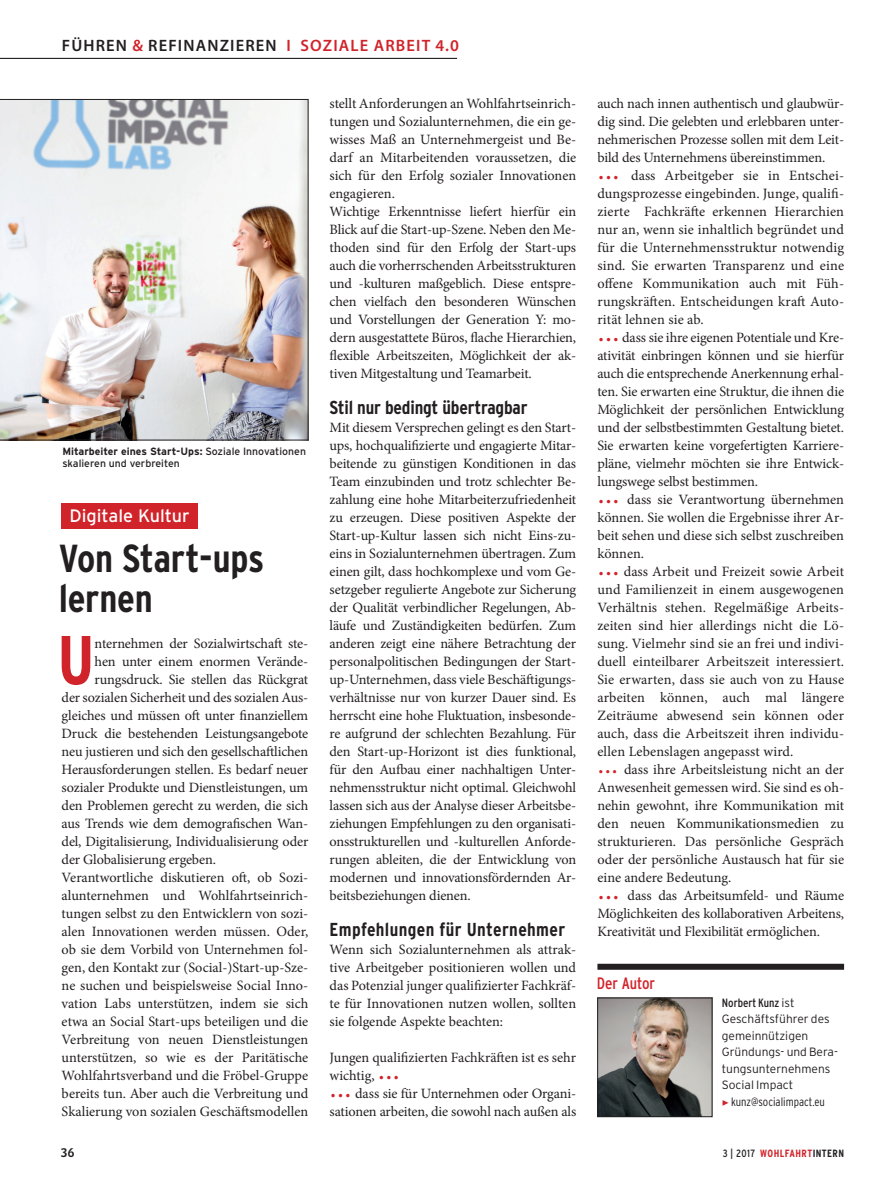
<style>
.page{position:relative;width:893px;height:1191px;background:#fff}
.page>*{position:absolute;margin:0;border:0;box-sizing:border-box;transform-origin:0 0}
.t1{font:700 condensed 68.85px "Interstate";color:#d1232a}
.t2{font:700 condensed 39px/40.5px "Interstate";letter-spacing:-.005em;color:#231f20}
.t3{font:700 condensed 18.75px "Interstate";letter-spacing:.005em;color:#231f20}
.t4{font:18px "Interstate";color:#fff}
.t5{font:600 16.5px "Myriad Pro";letter-spacing:.07em;color:#231f20}
.t6{font:condensed 16.5px "Interstate";color:#d1232a}
.t7{font:14.25px/18px "Minion Pro";letter-spacing:-.005em;color:#231f20}
.t8{font:300 12px/16.5px "Interstate";color:#231f20}
.t9{font:12px "Bell Centennial Std Name Num";color:#231f20}
.t10{font:10.5px/12px "Interstate";color:#231f20}
.t11{font:700 condensed 10.5px "Interstate";letter-spacing:.035em;color:#d1232a}
.s1{color:#d1232a}
.s2{font-weight:700}
.s3{font-weight:700;font-size:22.5px;color:#d1232a}
.s4{font-weight:700;font-size:21px;color:#d1232a}
.s5{font-weight:400;font-stretch:condensed}
.s6{font-family:"Minion Pro";font-weight:400;color:#d1232a}
.s7{font-stretch:condensed}
.s8{font-weight:400;color:#231f20}
.s9{color:#231f20}
</style>
<div class="page">
<img style="left:0;top:99px;width:308px;height:341px">
<div style="left:62px;top:503px;width:136px;height:26px;background:#d1232a"></div>
<hr style="left:0;top:58px;width:457px;height:1px;background:#231f20">
<img style="left:599px;top:999px;width:111px;height:115px">
<div style="left:597px;top:997px;width:115px;height:119px;border:1px solid #231f20"></div>
<div style="left:597px;top:963px;width:247px;height:6px;background:#231f20"></div>
<p class="t5" style="left:62px;top:35px;width:399px">FÜHREN <span class="s1">&amp;</span> REFINANZIEREN <span class="s1">I SOZIALE ARBEIT 4.0</span></p>
<p class="t10" style="left:62px;top:446px;width:245px"><span class="s2">Mitarbeiter eines Start-Ups:</span> Soziale Innovationen skalieren und verbreiten</p>
<p class="t4" style="left:70px;top:505px;width:122px">Digitale Kultur</p>
<h2 class="t2" style="left:59px;top:537px;width:207px">Von Start-ups lernen</h2>
<h1 class="t1" style="left:57px;top:621px;width:39px">U</h1>
<p class="t7" style="left:95px;top:635px;width:215px">nternehmen der Sozialwirtschaft ste-</p>
<p class="t7" style="left:95px;top:653px;width:215px">hen unter einem enormen Verände-</p>
<p class="t7" style="left:95px;top:671px;width:215px">rungsdruck. Sie stellen das Rückgrat</p>
<p class="t7" style="left:62px;top:689px;width:248px">der sozialen Sicherheit und des sozialen Aus-</p>
<p class="t7" style="left:62px;top:707px;width:248px">gleiches und müssen oft unter finanziellem</p>
<p class="t7" style="left:62px;top:725px;width:248px">Druck die bestehenden Leistungsangebote</p>
<p class="t7" style="left:62px;top:743px;width:248px">neu justieren und sich den gesellschaftlichen</p>
<p class="t7" style="left:62px;top:761px;width:248px">Herausforderungen stellen. Es bedarf neuer</p>
<p class="t7" style="left:62px;top:779px;width:248px">sozialer Produkte und Dienstleistungen, um</p>
<p class="t7" style="left:62px;top:796px;width:248px">den Problemen gerecht zu werden, die sich</p>
<p class="t7" style="left:62px;top:814px;width:248px">aus Trends wie dem demografischen Wan-</p>
<p class="t7" style="left:62px;top:832px;width:248px">del, Digitalisierung, Individualisierung oder</p>
<p class="t7" style="left:62px;top:850px;width:156px">der Globalisierung ergeben.</p>
<p class="t7" style="left:62px;top:868px;width:248px">Verantwortliche diskutieren oft, ob Sozi-</p>
<p class="t7" style="left:62px;top:886px;width:248px">alunternehmen und Wohlfahrtseinrich-</p>
<p class="t7" style="left:62px;top:904px;width:248px">tungen selbst zu den Entwicklern von sozi-</p>
<p class="t7" style="left:62px;top:922px;width:248px">alen Innovationen werden müssen. Oder,</p>
<p class="t7" style="left:62px;top:940px;width:248px">ob sie dem Vorbild von Unternehmen fol-</p>
<p class="t7" style="left:62px;top:958px;width:248px">gen, den Kontakt zur (Social-)Start-up-Sze-</p>
<p class="t7" style="left:62px;top:976px;width:248px">ne suchen und beispielsweise Social Inno-</p>
<p class="t7" style="left:62px;top:994px;width:248px">vation Labs unterstützen, indem sie sich</p>
<p class="t7" style="left:62px;top:1012px;width:248px">etwa an Social Start-ups beteiligen und die</p>
<p class="t7" style="left:62px;top:1030px;width:248px">Verbreitung von neuen Dienstleistungen</p>
<p class="t7" style="left:62px;top:1048px;width:248px">unterstützen, so wie es der Paritätische</p>
<p class="t7" style="left:62px;top:1066px;width:248px">Wohlfahrtsverband und die Fröbel-Gruppe</p>
<p class="t7" style="left:62px;top:1084px;width:248px">bereits tun. Aber auch die Verbreitung und</p>
<p class="t7" style="left:62px;top:1102px;width:248px">Skalierung von sozialen Geschäftsmodellen</p>
<p class="t7" style="left:330px;top:95px;width:248px">stellt Anforderungen an Wohlfahrtseinrich&shy;tungen und Sozialunternehmen, die ein ge&shy;wisses Maß an Unternehmergeist und Be&shy;darf an Mitarbeitenden voraussetzen, die sich für den Erfolg sozialer Innovationen engagieren.<br>Wichtige Erkenntnisse liefert hierfür ein Blick auf die Start-up-Szene. Neben den Me&shy;thoden sind für den Erfolg der Start-ups auch die vorherrschenden Arbeitsstrukturen und -kulturen maßgeblich. Diese entspre&shy;chen vielfach den besonderen Wünschen und Vorstellungen der Generation Y: mo&shy;dern ausgestattete Büros, flache Hierarchien, flexible Arbeitszeiten, Möglichkeit der ak&shy;tiven Mitgestaltung und Teamarbeit.</p>
<h3 class="t3" style="left:330px;top:397px;width:199px">Stil nur bedingt übertragbar</h3>
<p class="t7" style="left:330px;top:419px;width:248px;text-align:justify">Mit diesem Versprechen gelingt es den Start&shy;ups, hochqualifizierte und engagierte Mitar&shy;beitende zu günstigen Konditionen in das Team einzubinden und trotz schlechter Be&shy;zahlung eine hohe Mitarbeiterzufriedenheit zu erzeugen. Diese positiven Aspekte der Start-up-Kultur lassen sich nicht Eins-zu&shy;eins in Sozialunternehmen übertragen. Zum einen gilt, dass hochkomplexe und vom Ge&shy;setzgeber regulierte Angebote zur Sicherung der Qualität verbindlicher Regelungen, Ab&shy;läufe und Zuständigkeiten bedürfen. Zum anderen zeigt eine nähere Betrachtung der personalpolitischen Bedingungen der Start&shy;up-Unternehmen, dass viele Beschäftigungs&shy;verhältnisse nur von kurzer Dauer sind. Es herrscht eine hohe Fluktuation, insbesonde&shy;re aufgrund der schlechten Bezahlung. Für den Start-up-Horizont ist dies funktional, für den Aufbau einer nachhaltigen Unter&shy;nehmensstruktur nicht optimal. Gleichwohl lassen sich aus der Analyse dieser Arbeitsbe&shy;ziehungen Empfehlungen zu den organisati&shy;onsstrukturellen und -kulturellen Anforde&shy;rungen ableiten, die der Entwicklung von modernen und innovationsfördernden Ar&shy;beitsbeziehungen dienen.</p>
<h3 class="t3" style="left:330px;top:919px;width:237px">Empfehlungen für Unternehmer</h3>
<p class="t7" style="left:330px;top:941px;width:248px;text-align:justify">Wenn sich Sozialunternehmen als attrak&shy;tive Arbeitgeber positionieren wollen und das Potenzial junger qualifizierter Fachkräf&shy;te für Innovationen nutzen wollen, sollten sie folgende Aspekte beachten:</p>
<p class="t7" style="left:330px;top:1049px;width:248px">Jungen qualifizierten Fachkräften ist es sehr wichtig, <span class="s3">…<br>…</span> dass sie für Unternehmen oder Organi&shy;sationen arbeiten, die sowohl nach außen als</p>
<p class="t7" style="left:597px;top:95px;width:248px">auch nach innen authentisch und glaubwür&shy;dig sind. Die gelebten und erlebbaren unter&shy;nehmerischen Prozesse sollen mit dem Leit&shy;bild des Unternehmens übereinstimmen. <span class="s3">…</span> dass Arbeitgeber sie in Entschei&shy;dungsprozesse eingebinden. Junge, qualifi&shy;zierte Fachkräfte erkennen Hierarchien nur an, wenn sie inhaltlich begründet und für die Unternehmensstruktur notwendig sind. Sie erwarten Transparenz und eine offene Kommunikation auch mit Füh&shy;rungskräften. Entscheidungen kraft Auto&shy;rität lehnen sie ab.<br><span class="s3">…</span> dass sie ihre eigenen Potentiale und Kre&shy;ativität einbringen können und sie hierfür auch die entsprechende Anerkennung erhal&shy;ten. Sie erwarten eine Struktur, die ihnen die Möglichkeit der persönlichen Entwicklung und der selbstbestimmten Gestaltung bietet.<br>Sie erwarten keine vorgefertigten Karriere&shy;pläne, vielmehr möchten sie ihre Entwick&shy;lungswege selbst bestimmen.<br><span class="s3">…</span> dass sie Verantwortung übernehmen können. Sie wollen die Ergebnisse ihrer Ar&shy;beit sehen und diese sich selbst zuschreiben können.<br><span class="s3">…</span> dass Arbeit und Freizeit sowie Arbeit und Familienzeit in einem ausgewogenen Verhältnis stehen. Regelmäßige Arbeits&shy;zeiten sind hier allerdings nicht die Lö&shy;sung. Vielmehr sind sie an frei und indivi&shy;duell einteilbarer Arbeitszeit interessiert.<br>Sie erwarten, dass sie auch von zu Hause arbeiten können, auch mal längere Zeiträume abwesend sein können oder auch, dass die Arbeitszeit ihren individu&shy;ellen Lebenslagen angepasst wird.<br><span class="s4">…</span> dass ihre Arbeitsleistung nicht an der Anwesenheit gemessen wird. Sie sind es oh&shy;nehin gewohnt, ihre Kommunikation mit den neuen Kommunikationsmedien zu strukturieren. Das persönliche Gespräch oder der persönliche Austausch hat für sie eine andere Bedeutung.<br><span class="s3">…</span> dass das Arbeitsumfeld- und Räume Möglichkeiten des kollaborativen Arbeitens, Kreativität und Flexibilität ermöglichen.</p>
<p class="t6" style="left:597px;top:974px;width:60px">Der Autor</p>
<p class="t8" style="left:722px;top:994px;width:118px"><span class="s5">Norbert Kunz</span> ist<br>Geschäftsführer des gemeinnützigen<br>Gründungs- und Bera&shy;tungsunternehmens<br>Social Impact<br><span class="s6">▶</span> <span class="s7">kunz@socialimpact.eu</span></p>
<p class="t9" style="left:61px;top:1144px;width:15px">36</p>
<p class="t11" style="left:723px;top:1147px;width:123px"><span class="s8">3 | 2017</span> WOHLFAHRT<span class="s9">INTERN</span></p>
</div>
